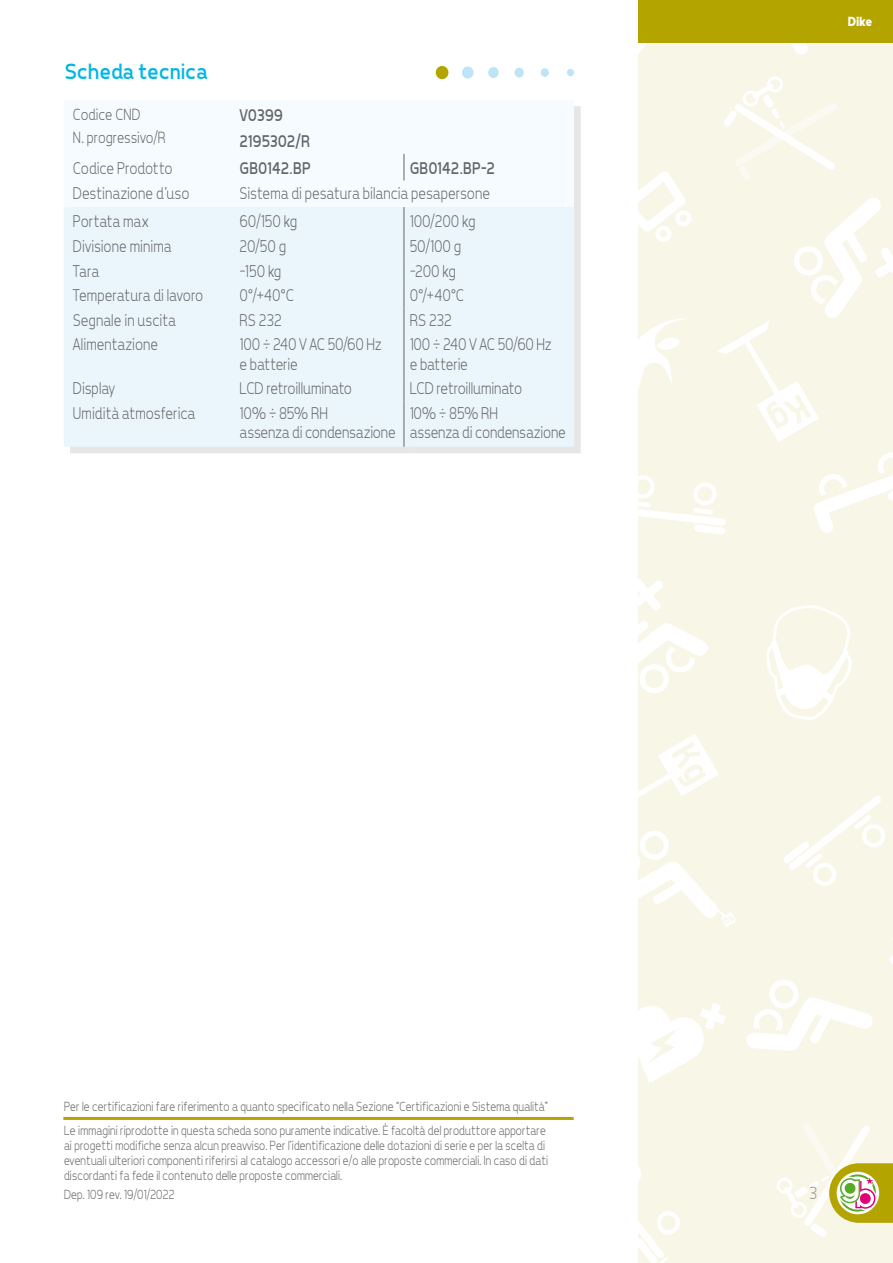
<style>
.page{position:relative;width:893px;height:1263px;background:#fff}
.page>*{position:absolute;margin:0;border:0;box-sizing:border-box;transform-origin:0 0}
.Scheda_Titoletto_Par{font:22.5px "Tepeno Sans";color:#00b6e8}
.t1{font:300 18px "Tepeno Sans";color:#989191;scale:.9 1}
.t2{font:300 17.25px/19.5px "Tepeno Sans";color:#646567;scale:.9 1}
.t3{font:17.25px "Tepeno Sans";color:#646567;scale:.9 1}
.t4{font:300 16.5px "Tepeno Sans";letter-spacing:.005em;color:#646567;scale:.9 1}
.Testo-Min{font:300 13.5px/15px "Tepeno Sans";color:#646567;scale:.9 1}
.t5{font:700 13.5px "Tepeno Sans";color:#fff}
</style>
<div class="page">
<div style="left:638px;top:0;width:255px;height:1263px;background:#f8f6e7"></div>
<svg style="left:791px;top:43px;width:17px;height:12px"></svg>
<svg style="left:746px;top:979px;width:127px;height:72px"></svg>
<svg style="left:783px;top:796px;width:102px;height:90px"></svg>
<svg style="left:638px;top:578px;width:70px;height:115px"></svg>
<svg style="left:638px;top:171px;width:53px;height:71px"></svg>
<svg style="left:638px;top:318px;width:51px;height:71px"></svg>
<svg style="left:638px;top:475px;width:88px;height:59px"></svg>
<svg style="left:638px;top:734px;width:99px;height:193px"></svg>
<svg style="left:638px;top:1166px;width:42px;height:97px"></svg>
<svg style="left:814px;top:452px;width:79px;height:81px"></svg>
<svg style="left:638px;top:43px;width:9px;height:11px"></svg>
<svg style="left:890px;top:937px;width:3px;height:27px"></svg>
<svg style="left:717px;top:76px;width:176px;height:366px"></svg>
<svg style="left:638px;top:1003px;width:88px;height:80px"></svg>
<svg style="left:766px;top:605px;width:86px;height:115px"></svg>
<div style="left:638px;top:0;width:255px;height:43px;background:#b4a400"></div>
<svg style="left:777px;top:1124px;width:116px;height:113px"></svg>
<div style="left:70px;top:106px;width:511px;height:348px;background:#e6e6e6"></div>
<div style="left:70px;top:106px;width:504px;height:101px;background:#f5fbfe"></div>
<div style="left:64px;top:207px;width:510px;height:240px;background:#ebf6fc"></div>
<svg style="left:404px;top:154px;width:1px;height:26px"></svg>
<svg style="left:404px;top:207px;width:1px;height:125px"></svg>
<hr style="left:404px;top:332px;width:1px;height:44px;background:#646567">
<svg style="left:404px;top:376px;width:1px;height:25px"></svg>
<hr style="left:404px;top:401px;width:1px;height:46px;background:#646567">
<div style="left:567px;top:69px;width:7px;height:7px;background:#bde4f7;border-radius:50%"></div>
<div style="left:541px;top:68px;width:8px;height:9px;background:#bde4f7;border-radius:50%"></div>
<div style="left:514px;top:68px;width:10px;height:9px;background:#bde4f7;border-radius:50%"></div>
<div style="left:488px;top:67px;width:11px;height:11px;background:#bde4f7;border-radius:50%"></div>
<div style="left:462px;top:66px;width:12px;height:13px;background:#bde4f7;border-radius:50%"></div>
<div style="left:436px;top:66px;width:13px;height:13px;background:#b4a400;border-radius:50%"></div>
<hr style="left:63px;top:1117px;width:511px;height:3px;background:#b4a400">
<p class="Scheda_Titoletto_Par" style="left:63px;top:58px;width:144px">Scheda tecnica</p>
<p class="t4" style="left:72px;top:105px;width:77px">Codice CND</p>
<p class="t3" style="left:239px;top:105px;width:50px">V0399</p>
<p class="t4" style="left:72px;top:127px;width:105px">N. progressivo/R</p>
<p class="t3" style="left:239px;top:131px;width:80px">2195302/R</p>
<p class="t2" style="left:72px;top:158px;width:112px">Codice Prodotto</p>
<p class="t3" style="left:239px;top:158px;width:81px">GB0142.BP</p>
<p class="t3" style="left:409px;top:158px;width:96px">GB0142.BP-2</p>
<p class="t2" style="left:72px;top:183px;width:131px">Destinazione d’uso</p>
<p class="t2" style="left:239px;top:183px;width:280px">Sistema di pesatura bilancia pesapersone</p>
<p class="t2" style="left:72px;top:211px;width:86px">Portata max</p>
<p class="t2" style="left:239px;top:211px;width:65px">60/150 kg</p>
<p class="t2" style="left:409px;top:211px;width:74px">100/200 kg</p>
<p class="t2" style="left:72px;top:236px;width:111px">Divisione minima</p>
<p class="t2" style="left:239px;top:236px;width:53px">20/50 g</p>
<p class="t2" style="left:409px;top:236px;width:59px">50/100 g</p>
<p class="t2" style="left:72px;top:260px;width:30px">Tara</p>
<p class="t2" style="left:239px;top:260px;width:48px">-150 kg</p>
<p class="t2" style="left:409px;top:260px;width:53px">-200 kg</p>
<p class="t2" style="left:72px;top:285px;width:146px">Temperatura di lavoro</p>
<p class="t2" style="left:239px;top:285px;width:62px">0°/+40°C</p>
<p class="t2" style="left:409px;top:285px;width:62px">0°/+40°C</p>
<p class="t2" style="left:72px;top:310px;width:116px">Segnale in uscita</p>
<p class="t2" style="left:239px;top:310px;width:48px">RS 232</p>
<p class="t2" style="left:409px;top:310px;width:48px">RS 232</p>
<p class="t2" style="left:72px;top:334px;width:96px">Alimentazione</p>
<p class="t2" style="left:239px;top:334px;width:159px">100 ÷ 240 V AC 50/60 Hz e batterie</p>
<p class="t2" style="left:409px;top:334px;width:159px">100 ÷ 240 V AC 50/60 Hz e batterie</p>
<p class="t2" style="left:72px;top:378px;width:48px">Display</p>
<p class="t2" style="left:239px;top:378px;width:126px">LCD retroilluminato</p>
<p class="t2" style="left:409px;top:378px;width:126px">LCD retroilluminato</p>
<p class="t2" style="left:72px;top:403px;width:137px">Umidità atmosferica</p>
<p class="t2" style="left:239px;top:403px;width:175px">10% ÷ 85% RH<br>assenza di condensazione</p>
<p class="t2" style="left:409px;top:403px;width:175px">10% ÷ 85% RH<br>assenza di condensazione</p>
<p class="t5" style="left:847px;top:13px;width:26px">Dike</p>
<p class="Testo-Min" style="left:63px;top:1099px;width:539px">Per le certificazioni fare riferimento a quanto specificato nella Sezione “Certificazioni e Sistema qualità”</p>
<p class="Testo-Min" style="left:63px;top:1122px;width:539px">Le immagini riprodotte in questa scheda sono puramente indicative. È facoltà del produttore apportare ai progetti modifiche senza alcun preavviso. Per l’identificazione delle dotazioni di serie e per la scelta di eventuali ulteriori componenti riferirsi al catalogo accessori e/o alle proposte commerciali. In caso di dati discordanti fa fede il contenuto delle proposte commerciali.</p>
<p class="Testo-Min" style="left:63px;top:1187px;width:124px">Dep. 109 rev. 19/01/2022</p>
<h2 class="t1" style="left:808px;top:1182px;width:10px">3</h2>
</div>
